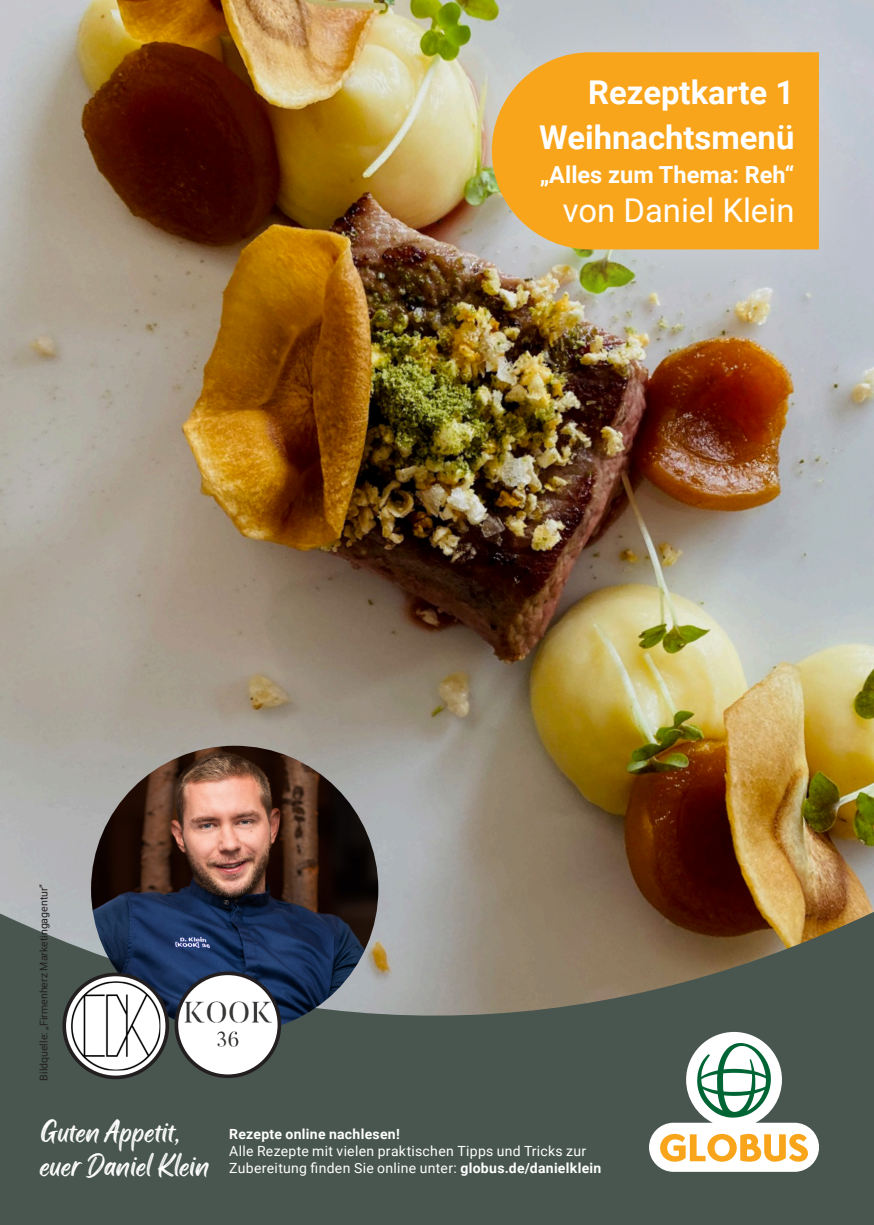
<style>
.page{position:relative;width:874px;height:1225px;background:#fff}
.page>*{position:absolute;margin:0;border:0;box-sizing:border-box;transform-origin:0 0}
.t1{font:700 32.8px/45px "Roboto";color:#fff;text-align:right}
.t2{font:32.8px "Roboto";color:#fff}
.t3{font:28.4px/34px "GLOBUS Black Bones";color:#fff}
.t4{font:700 23.6px "Roboto";color:#fff}
.t5{font:14px/16.8px "Roboto";letter-spacing:.02em;color:#fff}
.t6{font:700 14px "Roboto";letter-spacing:.02em;color:#fff}
.t7{font:10.6px "Roboto";color:#231f20}
.s1{font-weight:700}
</style>
<div class="page">
<div style="left:0;top:0;width:873px;height:1225px;background:#48564f"></div>
<img style="left:0;top:0;width:873px;height:1050px">
<svg style="left:648px;top:1032px;width:170px;height:139px"></svg>
<div style="left:429px;top:0;width:444px;height:313px;background:#fff;opacity:.3"></div>
<svg style="left:491px;top:52px;width:327px;height:197px;background:#f5a726"></svg>
<img style="left:91px;top:745px;width:287px;height:287px;border-radius:143px">
<svg style="left:64px;top:974px;width:103px;height:103px"></svg>
<img style="left:71px;top:981px;width:89px;height:89px">
<div style="left:62px;top:972px;width:107px;height:107px;border:4px solid #231f20;border-radius:50%"></div>
<div style="left:176px;top:973px;width:103px;height:103px;background:#fff;border-radius:50%"></div>
<img style="left:183px;top:1000px;width:89px;height:49px">
<div style="left:174px;top:971px;width:107px;height:107px;border:4px solid #231f20;border-radius:50%"></div>
<h1 class="t1" style="left:539px;top:69px;width:256px">Rezeptkarte 1<br>Weihnachtsmenü</h1>
<h3 class="t4" style="left:539px;top:158px;width:256px">„Alles zum Thema: Reh“</h3>
<h1 class="t2" style="left:562px;top:188px;width:233px">von Daniel Klein</h1>
<p class="t7" style="left:36px;top:1080px;width:198px;rotate:-90deg">Bildquelle: „Firmenherz Marketingagentur“</p>
<h2 class="t3" style="left:40px;top:1115px;width:171px">Guten Appetit, euer Daniel Klein</h2>
<p class="t6" style="left:229px;top:1124px;width:172px">Rezepte online nachlesen!</p>
<p class="t5" style="left:229px;top:1142px;width:373px">Alle Rezepte mit vielen praktischen Tipps und Tricks zur<br>Zubereitung finden Sie online unter: <span class="s1">globus.de/danielklein</span></p>
</div>
